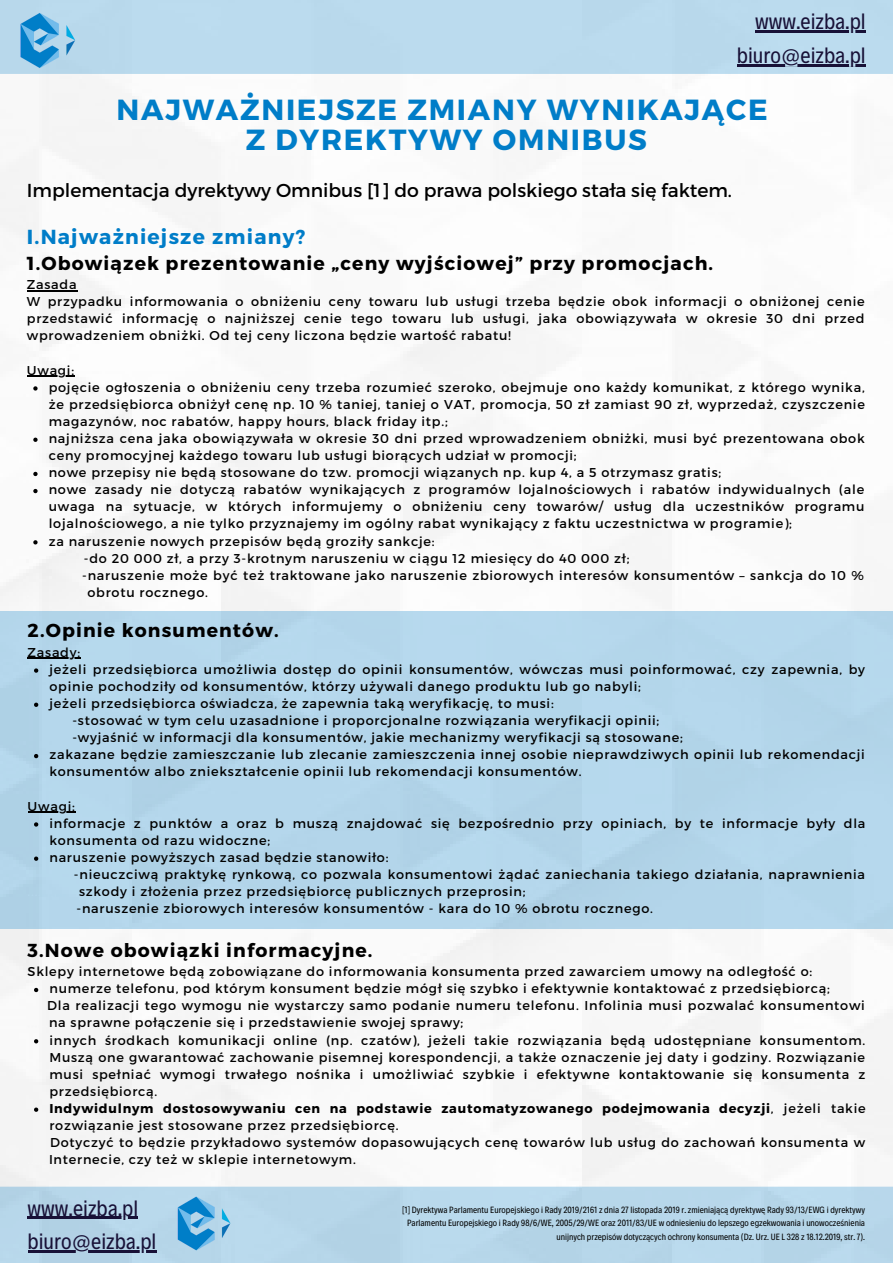
<style>
.page{position:relative;width:893px;height:1264px;background:#fff}
.page>*{position:absolute;margin:0;border:0;box-sizing:border-box;transform-origin:0 0}
.t1{font:700 29.1px/30.3px "Montserrat";letter-spacing:.06em;color:#007dc8;text-align:center}
.t2{font:22.5px/33.8px "Decalotype";color:#181137;text-align:right}
.t3{font:700 20.25px "Montserrat";letter-spacing:.06em;color:#007dc8}
.t4{font:700 18.75px "Montserrat";letter-spacing:.06em;color:#000}
.t5{font:18.75px "Montserrat";color:#000}
.t6{font:12.75px/17.1px "Montserrat";letter-spacing:.06em;color:#000}
.t7{font:9.15px/13.8px "Decalotype";color:#000;text-align:right}
.s1{color:#b3d6eb}
.s2{color:#f7f7f7}
.s3{font-weight:700}
</style>
<div class="page">
<img style="left:0;top:79px;width:892px;height:1107px">
<svg style="left:34px;top:987px;width:4px;height:5px"></svg>
<svg style="left:34px;top:1039px;width:4px;height:4px"></svg>
<svg style="left:34px;top:1107px;width:4px;height:4px"></svg>
<div style="left:0;top:1186px;width:892px;height:76px;background:#b7d7ea"></div>
<div style="left:0;top:0;width:892px;height:74px;background:#bbdbee"></div>
<img style="left:0;top:13px;width:81px;height:68px">
<img style="left:158px;top:1184px;width:78px;height:67px">
<div style="left:0;top:611px;width:892px;height:317px;background:#b4d6eb"></div>
<svg style="left:33px;top:386px;width:5px;height:4px"></svg>
<svg style="left:33px;top:437px;width:5px;height:5px"></svg>
<svg style="left:33px;top:472px;width:5px;height:4px"></svg>
<svg style="left:33px;top:489px;width:5px;height:4px"></svg>
<svg style="left:33px;top:540px;width:5px;height:4px"></svg>
<hr style="left:27px;top:290px;width:50px;height:1px;background:#000">
<hr style="left:27px;top:375px;width:48px;height:2px;background:#000">
<hr style="left:755px;top:30px;width:110px;height:3px;background:#181137">
<hr style="left:736px;top:64px;width:129px;height:2px;background:#181137">
<hr style="left:28px;top:1216px;width:110px;height:2px;background:#181137">
<hr style="left:28px;top:1250px;width:128px;height:2px;background:#181137">
<svg style="left:34px;top:668px;width:4px;height:4px"></svg>
<svg style="left:34px;top:702px;width:4px;height:5px"></svg>
<svg style="left:34px;top:754px;width:4px;height:4px"></svg>
<svg style="left:34px;top:822px;width:4px;height:4px"></svg>
<svg style="left:34px;top:856px;width:4px;height:4px"></svg>
<hr style="left:28px;top:657px;width:53px;height:2px;background:#000">
<hr style="left:28px;top:811px;width:48px;height:1px;background:#000">
<h2 class="t2" style="left:736px;top:3px;width:130px">www.eizba.pl biuro@eizba.pl</h2>
<h1 class="t1" style="left:117px;top:93px;width:652px">NAJWAŻNIEJSZE ZMIANY WYNIKAJĄCE<br>Z DYREKTYWY OMNIBUS</h1>
<h3 class="t5" style="left:27px;top:178px;width:706px">Implementacja dyrektywy Omnibus [1] do prawa polskiego stała się faktem.</h3>
<h3 class="t3" style="left:27px;top:224px;width:280px">I.Najważniejsze zmiany?</h3>
<h3 class="t4" style="left:27px;top:251px;width:687px">1.Obowiązek prezentowanie „ceny wyjściowej” przy promocjach.</h3>
<p class="t6" style="left:27px;top:275px;width:839px">Zasada<br>W przypadku informowania o obniżeniu ceny towaru lub usługi trzeba będzie obok informacji o obniżonej cenie przedstawić informację o najniższej cenie tego towaru lub usługi, jaka obowiązywała w okresie 30 dni przed wprowadzeniem obniżki. Od tej ceny liczona będzie wartość rabatu!</p>
<p class="t6" style="left:27px;top:361px;width:49px">Uwagi:</p>
<p class="t6" style="left:49px;top:378px;width:817px">pojęcie ogłoszenia o obniżeniu ceny trzeba rozumieć szeroko, obejmuje ono każdy komunikat, z którego wynika, że przedsiębiorca obniżył cenę np. 10 % taniej, taniej o VAT, promocja, 50 zł zamiast 90 zł, wyprzedaż, czyszczenie magazynów, noc rabatów, happy hours, black friday itp.;<br>najniższa cena jaka obowiązywała w okresie 30 dni przed wprowadzeniem obniżki, musi być prezentowana obok ceny promocyjnej każdego towaru lub usługi biorących udział w promocji;<br>nowe przepisy nie będą stosowane do tzw. promocji wiązanych np. kup 4, a 5 otrzymasz gratis;<br>nowe zasady nie dotyczą rabatów wynikających z programów lojalnościowych i rabatów indywidualnych (ale uwaga na sytuacje, w których informujemy o obniżeniu ceny towarów/ usług dla uczestników programu lojalnościowego, a nie tylko przyznajemy im ogólny rabat wynikający z faktu uczestnictwa w programie);<br>za naruszenie nowych przepisów będą groziły sankcje:</p>
<p class="t6" style="left:84px;top:549px;width:547px">-do 20 000 zł, a przy 3-krotnym naruszeniu w ciągu 12 miesięcy do 40 000 zł;</p>
<p class="t6" style="left:82px;top:566px;width:783px">-naruszenie może być też traktowane jako naruszenie zbiorowych interesów konsumentów – sankcja do 10 %</p>
<p class="t6" style="left:87px;top:583px;width:122px">obrotu rocznego.</p>
<h3 class="t4" style="left:28px;top:618px;width:252px">2.Opinie konsumentów.</h3>
<p class="t6" style="left:28px;top:643px;width:54px">Zasady:</p>
<p class="t6" style="left:49px;top:660px;width:817px">jeżeli przedsiębiorca umożliwia dostęp do opinii konsumentów, wówczas musi poinformować, czy zapewnia, by opinie pochodziły od konsumentów, którzy używali danego produktu lub go nabyli;<br>jeżeli przedsiębiorca oświadcza, że zapewnia taką weryfikację, to musi:</p>
<p class="t6" style="left:49px;top:745px;width:817px">zakazane będzie zamieszczanie lub zlecanie zamieszczenia innej osobie nieprawdziwych opinii lub rekomendacji konsumentów albo zniekształcenie opinii lub rekomendacji konsumentów.</p>
<p class="t6" style="left:49px;top:814px;width:817px">informacje z punktów a oraz b muszą znajdować się bezpośrednio przy opiniach, by te informacje były dla konsumenta od razu widoczne;<br>naruszenie powyższych zasad będzie stanowiło:</p>
<p class="t6" style="left:72px;top:711px;width:612px">-stosować w tym celu uzasadnione i proporcjonalne rozwiązania weryfikacji opinii; -wyjaśnić w informacji dla konsumentów, jakie mechanizmy weryfikacji są stosowane;</p>
<p class="t6" style="left:28px;top:796px;width:49px">Uwagi:</p>
<p class="t6" style="left:74px;top:865px;width:792px">-nieuczciwą praktykę rynkową, co pozwala konsumentowi żądać zaniechania takiego działania, naprawnienia</p>
<p class="t6" style="left:28px;top:882px;width:499px"><span class="s1">...........</span> szkody i złożenia przez przedsiębiorcę publicznych przeprosin;</p>
<p class="t6" style="left:77px;top:899px;width:578px">-naruszenie zbiorowych interesów konsumentów - kara do 10 % obrotu rocznego.</p>
<h3 class="t4" style="left:28px;top:938px;width:346px">3.Nowe obowiązki informacyjne.</h3>
<p class="t6" style="left:28px;top:962px;width:786px">Sklepy internetowe będą zobowiązane do informowania konsumenta przed zawarciem umowy na odległość o:</p>
<p class="t6" style="left:28px;top:996px;width:838px;text-indent:19px">Dla realizacji tego wymogu nie wystarczy samo podanie numeru telefonu. Infolinia musi pozwalać konsumentowi <span class="s2">......</span>na sprawne połączenie się i przedstawienie swojej sprawy;</p>
<p class="t6" style="left:49px;top:979px;width:781px">numerze telefonu, pod którym konsument będzie mógł się szybko i efektywnie kontaktować z przedsiębiorcą;</p>
<p class="t6" style="left:49px;top:1030px;width:817px">innych środkach komunikacji online (np. czatów), jeżeli takie rozwiązania będą udostępniane konsumentom.<br>Muszą one gwarantować zachowanie pisemnej korespondencji, a także oznaczenie jej daty i godziny. Rozwiązanie musi spełniać wymogi trwałego nośnika i umożliwiać szybkie i efektywne kontaktowanie się konsumenta z przedsiębiorcą.<br><span class="s3">Indywidulnym dostosowywaniu cen na podstawie zautomatyzowanego podejmowania decyzji</span>, jeżeli takie rozwiązanie jest stosowane przez przedsiębiorcę.</p>
<p class="t6" style="left:28px;top:1133px;width:838px;text-indent:23px">Dotyczyć to będzie przykładowo systemów dopasowujących cenę towarów lub usług do zachowań konsumenta w <span class="s2">......</span>Internecie, czy też w sklepie internetowym.</p>
<h2 class="t2" style="left:28px;top:1189px;width:130px;text-align:left">www.eizba.pl biuro@eizba.pl</h2>
<p class="t7" style="left:402px;top:1201px;width:464px">[1] Dyrektywa Parlamentu Europejskiego i Rady 2019/2161 z dnia 27 listopada 2019 r. zmieniającą dyrektywę Rady 93/13/EWG i dyrektywy<br>Parlamentu Europejskiego i Rady 98/6/WE, 2005/29/WE oraz 2011/83/UE w odniesieniu do lepszego egzekwowania i unowocześnienia unijnych przepisów dotyczących ochrony konsumenta (Dz. Urz. UE L 328 z 18.12.2019, str. 7).</p>
</div>
